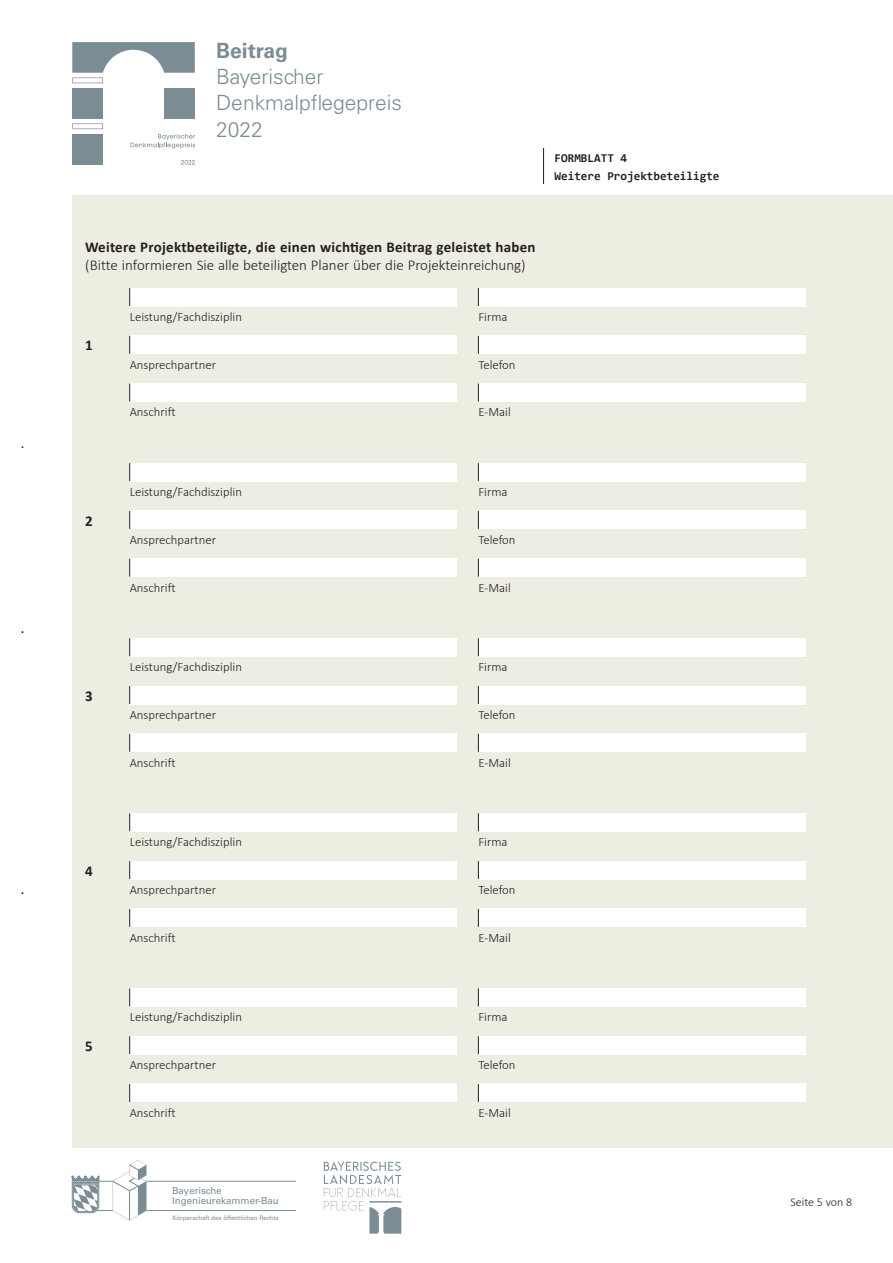
<style>
.page{position:relative;width:893px;height:1263px;background:#fff}
.page>*{position:absolute;margin:0;border:0;box-sizing:border-box;transform-origin:0 0}
.t1{font:300 21px/26.7px "Univers LT Std";color:#7b8c95}
.t2{font:700 21px "Univers LT Std";color:#7b8c95}
.t3{font:700 15px "Calibri";letter-spacing:.015em;color:#231f20}
.t4{font:300 15px "Calibri";color:#231f20}
.t5{font:300 12.75px "Calibri";color:#231f20}
.t6{font:700 12px/18px "Consolas";color:#231f20}
.t7{font:300 12px "Calibri";color:#231f20}
.t8{font:9.6px/9.6px "Univers LT Std";color:#7b8c95}
.t9{font:6.15px "Univers LT Std";color:#7b8c95}
.t10{font:6px "Calibri";color:#231f20}
.t11{font:300 6px "Calibri";color:#231f20}
</style>
<div class="page">
<div style="left:72px;top:196px;width:821px;height:952px;background:#eeede1"></div>
<hr style="left:146px;top:1181px;width:150px;height:1px;background:#7b8c95">
<hr style="left:146px;top:1210px;width:150px;height:1px;background:#7b8c95">
<svg style="left:72px;top:1160px;width:74px;height:60px"></svg>
<svg style="left:324px;top:1161px;width:77px;height:73px"></svg>
<div style="left:72px;top:88px;width:31px;height:31px;background:#7b8c95"></div>
<div style="left:72px;top:134px;width:31px;height:31px;background:#7b8c95"></div>
<div style="left:164px;top:88px;width:31px;height:31px;background:#7b8c95"></div>
<svg style="left:72px;top:123px;width:31px;height:6px"></svg>
<svg style="left:72px;top:42px;width:123px;height:41px"></svg>
<svg style="left:130px;top:134px;width:65px;height:15px"></svg>
<svg style="left:181px;top:160px;width:14px;height:5px"></svg>
<div style="left:478px;top:288px;width:328px;height:18px;background:#fff"></div>
<svg style="left:478px;top:288px;width:1px;height:18px"></svg>
<div style="left:478px;top:336px;width:328px;height:18px;background:#fff"></div>
<svg style="left:478px;top:336px;width:1px;height:18px"></svg>
<div style="left:478px;top:384px;width:328px;height:18px;background:#fff"></div>
<svg style="left:478px;top:384px;width:1px;height:18px"></svg>
<div style="left:130px;top:288px;width:327px;height:18px;background:#fff"></div>
<svg style="left:129px;top:288px;width:1px;height:18px"></svg>
<div style="left:130px;top:336px;width:327px;height:18px;background:#fff"></div>
<svg style="left:129px;top:336px;width:1px;height:18px"></svg>
<div style="left:130px;top:384px;width:327px;height:18px;background:#fff"></div>
<svg style="left:129px;top:384px;width:1px;height:18px"></svg>
<div style="left:478px;top:463px;width:328px;height:18px;background:#fff"></div>
<svg style="left:478px;top:463px;width:1px;height:18px"></svg>
<div style="left:478px;top:511px;width:328px;height:18px;background:#fff"></div>
<svg style="left:478px;top:511px;width:1px;height:18px"></svg>
<div style="left:478px;top:559px;width:328px;height:18px;background:#fff"></div>
<svg style="left:478px;top:559px;width:1px;height:18px"></svg>
<div style="left:130px;top:463px;width:327px;height:18px;background:#fff"></div>
<svg style="left:129px;top:463px;width:1px;height:18px"></svg>
<div style="left:130px;top:511px;width:327px;height:18px;background:#fff"></div>
<svg style="left:129px;top:511px;width:1px;height:18px"></svg>
<div style="left:130px;top:559px;width:327px;height:18px;background:#fff"></div>
<svg style="left:129px;top:559px;width:1px;height:18px"></svg>
<div style="left:478px;top:638px;width:328px;height:18px;background:#fff"></div>
<svg style="left:478px;top:638px;width:1px;height:18px"></svg>
<div style="left:478px;top:686px;width:328px;height:18px;background:#fff"></div>
<svg style="left:478px;top:686px;width:1px;height:18px"></svg>
<div style="left:478px;top:734px;width:328px;height:18px;background:#fff"></div>
<svg style="left:478px;top:734px;width:1px;height:18px"></svg>
<div style="left:130px;top:638px;width:327px;height:18px;background:#fff"></div>
<svg style="left:129px;top:638px;width:1px;height:18px"></svg>
<div style="left:130px;top:686px;width:327px;height:18px;background:#fff"></div>
<svg style="left:129px;top:686px;width:1px;height:18px"></svg>
<div style="left:130px;top:734px;width:327px;height:18px;background:#fff"></div>
<svg style="left:129px;top:734px;width:1px;height:18px"></svg>
<div style="left:478px;top:813px;width:328px;height:18px;background:#fff"></div>
<svg style="left:478px;top:813px;width:1px;height:18px"></svg>
<div style="left:478px;top:861px;width:328px;height:18px;background:#fff"></div>
<svg style="left:478px;top:861px;width:1px;height:18px"></svg>
<div style="left:478px;top:909px;width:328px;height:18px;background:#fff"></div>
<svg style="left:478px;top:909px;width:1px;height:18px"></svg>
<div style="left:130px;top:813px;width:327px;height:18px;background:#fff"></div>
<svg style="left:129px;top:813px;width:1px;height:18px"></svg>
<div style="left:130px;top:861px;width:327px;height:18px;background:#fff"></div>
<svg style="left:129px;top:861px;width:1px;height:18px"></svg>
<div style="left:130px;top:909px;width:327px;height:18px;background:#fff"></div>
<svg style="left:129px;top:909px;width:1px;height:18px"></svg>
<div style="left:478px;top:988px;width:328px;height:18px;background:#fff"></div>
<svg style="left:478px;top:988px;width:1px;height:18px"></svg>
<div style="left:478px;top:1036px;width:328px;height:18px;background:#fff"></div>
<svg style="left:478px;top:1036px;width:1px;height:18px"></svg>
<div style="left:478px;top:1084px;width:328px;height:18px;background:#fff"></div>
<svg style="left:478px;top:1084px;width:1px;height:18px"></svg>
<div style="left:130px;top:988px;width:327px;height:18px;background:#fff"></div>
<svg style="left:129px;top:988px;width:1px;height:18px"></svg>
<div style="left:130px;top:1036px;width:327px;height:18px;background:#fff"></div>
<svg style="left:129px;top:1036px;width:1px;height:18px"></svg>
<div style="left:130px;top:1084px;width:327px;height:18px;background:#fff"></div>
<svg style="left:129px;top:1084px;width:1px;height:18px"></svg>
<hr style="left:543px;top:148px;width:1px;height:36px;background:#231f20">
<p class="t11" style="left:21px;top:443px;width:4px">•</p>
<p class="t10" style="left:21px;top:628px;width:4px">•</p>
<p class="t10" style="left:21px;top:889px;width:4px">•</p>
<h1 class="t2" style="left:216px;top:38px;width:73px">Beitrag</h1>
<h1 class="t1" style="left:216px;top:63px;width:187px">Bayerischer<br>Denkmalpflegepreis<br>2022</h1>
<p class="t6" style="left:555px;top:149px;width:166px">FORMBLATT 4<br>Weitere Projektbeteiligte</p>
<p class="t3" style="left:85px;top:238px;width:452px">Weitere Projektbeteiligte, die einen wichtigen Beitrag geleistet haben</p>
<p class="t4" style="left:85px;top:256px;width:442px">(Bitte informieren Sie alle beteiligten Planer über die Projekteinreichung)</p>
<p class="t3" style="left:85px;top:336px;width:9px">1</p>
<p class="t5" style="left:130px;top:309px;width:114px">Leistung/Fachdisziplin</p>
<p class="t5" style="left:130px;top:357px;width:88px">Ansprechpartner</p>
<p class="t5" style="left:130px;top:404px;width:48px">Anschrift</p>
<p class="t5" style="left:478px;top:309px;width:31px">Firma</p>
<p class="t5" style="left:478px;top:357px;width:39px">Telefon</p>
<p class="t5" style="left:478px;top:404px;width:34px">E-Mail</p>
<p class="t3" style="left:85px;top:511px;width:9px">2</p>
<p class="t5" style="left:130px;top:484px;width:114px">Leistung/Fachdisziplin</p>
<p class="t5" style="left:130px;top:532px;width:88px">Ansprechpartner</p>
<p class="t5" style="left:130px;top:579px;width:48px">Anschrift</p>
<p class="t5" style="left:478px;top:484px;width:31px">Firma</p>
<p class="t5" style="left:478px;top:532px;width:39px">Telefon</p>
<p class="t5" style="left:478px;top:579px;width:34px">E-Mail</p>
<p class="t3" style="left:85px;top:686px;width:9px">3</p>
<p class="t3" style="left:85px;top:861px;width:9px">4</p>
<p class="t3" style="left:85px;top:1036px;width:9px">5</p>
<p class="t5" style="left:130px;top:659px;width:114px">Leistung/Fachdisziplin</p>
<p class="t5" style="left:130px;top:707px;width:88px">Ansprechpartner</p>
<p class="t5" style="left:130px;top:754px;width:48px">Anschrift</p>
<p class="t5" style="left:130px;top:834px;width:114px">Leistung/Fachdisziplin</p>
<p class="t5" style="left:130px;top:882px;width:88px">Ansprechpartner</p>
<p class="t5" style="left:130px;top:930px;width:48px">Anschrift</p>
<p class="t5" style="left:130px;top:1009px;width:114px">Leistung/Fachdisziplin</p>
<p class="t5" style="left:130px;top:1057px;width:88px">Ansprechpartner</p>
<p class="t5" style="left:130px;top:1105px;width:48px">Anschrift</p>
<p class="t8" style="left:172px;top:1186px;width:108px">Bayerische<br>Ingenieurekammer-Bau</p>
<p class="t9" style="left:173px;top:1214px;width:107px">Körperschaft des öffentlichen Rechts</p>
<p class="t5" style="left:478px;top:659px;width:31px">Firma</p>
<p class="t5" style="left:478px;top:707px;width:39px">Telefon</p>
<p class="t5" style="left:478px;top:754px;width:34px">E-Mail</p>
<p class="t5" style="left:478px;top:834px;width:31px">Firma</p>
<p class="t5" style="left:478px;top:882px;width:39px">Telefon</p>
<p class="t5" style="left:478px;top:930px;width:34px">E-Mail</p>
<p class="t5" style="left:478px;top:1009px;width:31px">Firma</p>
<p class="t5" style="left:478px;top:1057px;width:39px">Telefon</p>
<p class="t5" style="left:478px;top:1105px;width:34px">E-Mail</p>
<p class="t7" style="left:790px;top:1195px;width:63px">Seite 5 von 8</p>
</div>
